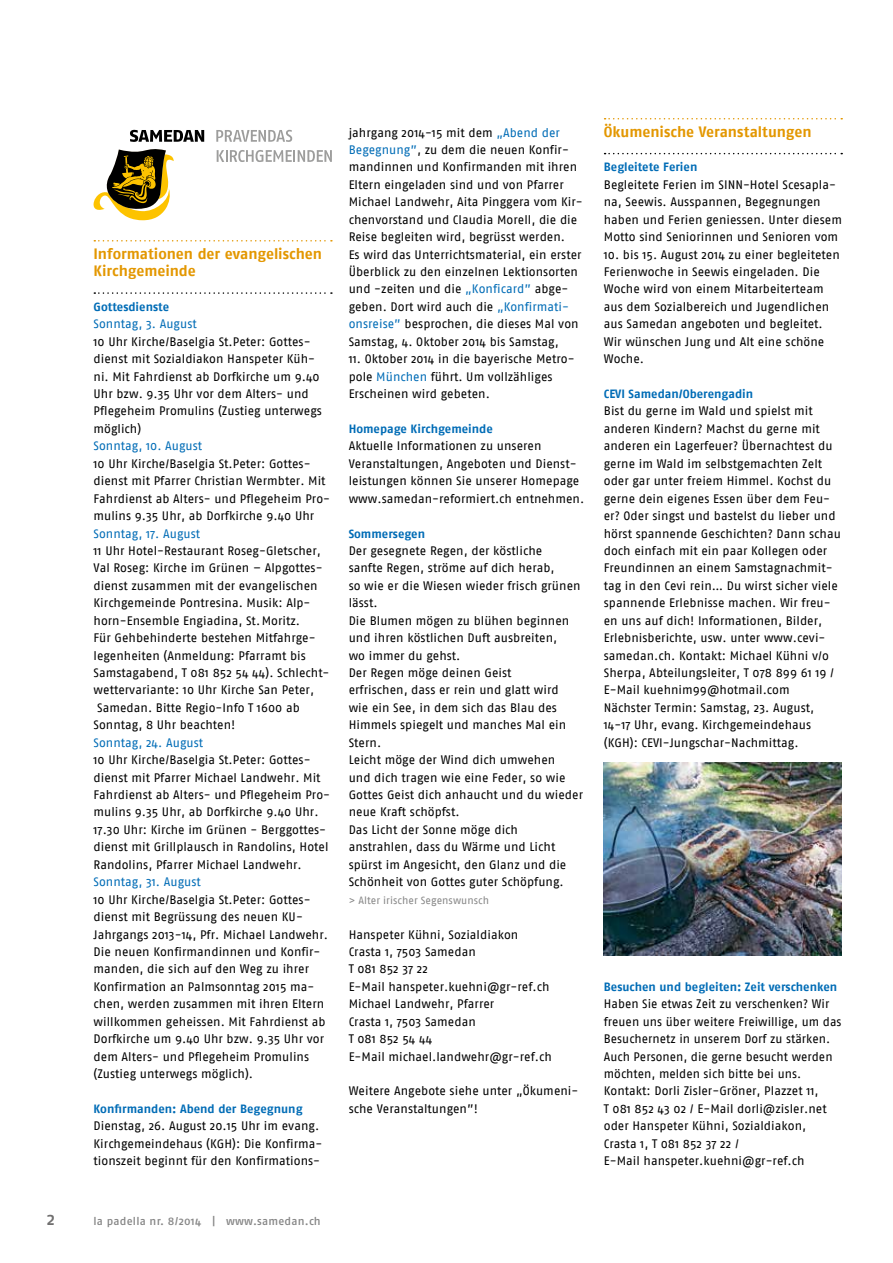
<style>
.page{position:relative;width:893px;height:1263px;background:#fff}
.page>*{position:absolute;margin:0;border:0;box-sizing:border-box;transform-origin:0 0}
.t1{font:18px "Fago No Med";color:#706f6f}
.t2{font:700 15px/17.4px "Fago No Lf";letter-spacing:-.005em;color:#e39700}
.t3{font:12.3px/17.4px "Fago No";letter-spacing:.005em;color:#000}
.t4{font:700 12px "Fago No Lf";color:#006cb6}
.t5{font:11.25px "Fago No Med";letter-spacing:.02em;color:#878787}
.t6{font:10.5px "Fago No";letter-spacing:.005em;color:#878787}
.s1{color:#006cb6}
</style>
<div class="page">
<svg style="left:94px;top:240px;width:238px;height:2px"></svg>
<svg style="left:94px;top:292px;width:238px;height:2px"></svg>
<svg style="left:94px;top:130px;width:110px;height:90px"></svg>
<svg style="left:216px;top:130px;width:76px;height:12px"></svg>
<svg style="left:217px;top:150px;width:115px;height:12px"></svg>
<svg style="left:605px;top:118px;width:237px;height:1px"></svg>
<svg style="left:605px;top:153px;width:237px;height:1px"></svg>
<img style="left:604px;top:762px;width:238px;height:194px">
<p class="t2" style="left:94px;top:244px;width:230px">Informationen der evangelischen<br>Kirchgemeinde</p>
<p class="t4" style="left:94px;top:300px;width:77px">Gottesdienste</p>
<p class="t3" style="left:94px;top:315px;width:238px"><span class="s1">Sonntag, 3. August<br></span>10 Uhr Kirche/Baselgia St.Peter: Gottes&shy;dienst mit Sozialdiakon Hanspeter Küh&shy;ni. Mit Fahrdienst ab Dorfkirche um 9.40<br>Uhr bzw. 9.35 Uhr vor dem Alters- und Pflegeheim Promulins (Zustieg unterwegs möglich)<br><span class="s1">Sonntag, 10. August<br></span>10 Uhr Kirche/Baselgia St.Peter: Gottes&shy;dienst mit Pfarrer Christian Wermbter. Mit Fahrdienst ab Alters- und Pflegeheim Pro&shy;mulins 9.35 Uhr, ab Dorfkirche 9.40 Uhr <span class="s1">Sonntag, 17. August<br></span>11 Uhr Hotel-Restaurant Roseg-Gletscher, Val Roseg: Kirche im Grünen – Alpgottes&shy;dienst zusammen mit der evangelischen Kirchgemeinde Pontresina. Musik: Alp&shy;horn-Ensemble Engiadina, St.Moritz.<br>Für Gehbehinderte bestehen Mitfahrge&shy;legenheiten (Anmeldung: Pfarramt bis Samstagabend, T 081 852 54 44). Schlecht&shy;wettervariante: 10 Uhr Kirche San Peter, Samedan. Bitte Regio-Info T 1600 ab Sonntag, 8 Uhr beachten!<br><span class="s1">Sonntag, 24. August<br></span>10 Uhr Kirche/Baselgia St.Peter: Gottes&shy;dienst mit Pfarrer Michael Landwehr. Mit Fahrdienst ab Alters- und Pflegeheim Pro&shy;mulins 9.35 Uhr, ab Dorfkirche 9.40 Uhr.<br>17.30 Uhr: Kirche im Grünen - Berggottes&shy;dienst mit Grillplausch in Randolins, Hotel Randolins, Pfarrer Michael Landwehr.<br><span class="s1">Sonntag, 31. August<br></span>10 Uhr Kirche/Baselgia St.Peter: Gottes&shy;dienst mit Begrüssung des neuen KU-Jahrgangs 2013-14, Pfr. Michael Landwehr.<br>Die neuen Konfirmandinnen und Konfir&shy;manden, die sich auf den Weg zu ihrer Konfirmation an Palmsonntag 2015 ma&shy;chen, werden zusammen mit ihren Eltern willkommen geheissen. Mit Fahrdienst ab Dorfkirche um 9.40 Uhr bzw. 9.35 Uhr vor dem Alters- und Pflegeheim Promulins (Zustieg unterwegs möglich).</p>
<p class="t4" style="left:94px;top:1102px;width:211px">Konfirmanden: Abend der Begegnung</p>
<p class="t3" style="left:94px;top:1117px;width:230px">Dienstag, 26. August 20.15 Uhr im evang.<br>Kirchgemeindehaus (KGH): Die Konfirma&shy;tionszeit beginnt für den Konfirmations-</p>
<p class="t1" style="left:47px;top:1208px;width:10px">2</p>
<p class="t5" style="left:94px;top:1214px;width:229px">la padella nr. 8/2014 | www.samedan.ch</p>
<p class="t3" style="left:349px;top:123px;width:236px">jahrgang 2014-15 mit dem <span class="s1">„Abend der Begegnung”</span>, zu dem die neuen Konfir&shy;mandinnen und Konfirmanden mit ihren Eltern eingeladen sind und von Pfarrer Michael Landwehr, Aita Pinggera vom Kir&shy;chenvorstand und Claudia Morell, die die Reise begleiten wird, begrüsst werden.<br>Es wird das Unterrichtsmaterial, ein erster Überblick zu den einzelnen Lektionsorten und -zeiten und die <span class="s1">„Konficard”</span> abge&shy;geben. Dort wird auch die <span class="s1">„Konfirmati&shy;onsreise”</span> besprochen, die dieses Mal von Samstag, 4. Oktober 2014 bis Samstag,</p>
<p class="t3" style="left:349px;top:350px;width:227px">11. Oktober 2014 in die bayerische Metro&shy;pole <span class="s1">München</span> führt. Um vollzähliges<br>Erscheinen wird gebeten.</p>
<p class="t4" style="left:349px;top:422px;width:146px">Homepage Kirchgemeinde</p>
<p class="t3" style="left:349px;top:437px;width:237px">Aktuelle Informationen zu unseren Veranstaltungen, Angeboten und Dienst&shy;leistungen können Sie unserer Homepage www.samedan-reformiert.ch entnehmen.</p>
<p class="t4" style="left:349px;top:526px;width:78px">Sommersegen</p>
<p class="t3" style="left:349px;top:542px;width:236px">Der gesegnete Regen, der köstliche<br>sanfte Regen, ströme auf dich herab,<br>so wie er die Wiesen wieder frisch grünen lässt.<br>Die Blumen mögen zu blühen beginnen und ihren köstlichen Duft ausbreiten,<br>wo immer du gehst.<br>Der Regen möge deinen Geist<br>erfrischen, dass er rein und glatt wird<br>wie ein See, in dem sich das Blau des<br>Himmels spiegelt und manches Mal ein<br>Stern.<br>Leicht möge der Wind dich umwehen<br>und dich tragen wie eine Feder, so wie<br>Gottes Geist dich anhaucht und du wieder neue Kraft schöpfst.<br>Das Licht der Sonne möge dich anstrahlen, dass du Wärme und Licht spürst im Angesicht, den Glanz und die<br>Schönheit von Gottes guter Schöpfung.</p>
<p class="t6" style="left:349px;top:894px;width:142px">&gt; Alter irischer Segenswunsch</p>
<p class="t3" style="left:349px;top:925px;width:205px">Hanspeter Kühni, Sozialdiakon<br>Crasta 1, 7503 Samedan<br>T 081 852 37 22<br>E-Mail hanspeter.kuehni@gr-ref.ch<br>Michael Landwehr, Pfarrer<br>Crasta 1, 7503 Samedan<br>T 081 852 54 44<br>E-Mail michael.landwehr@gr-ref.ch</p>
<p class="t3" style="left:349px;top:1082px;width:231px">Weitere Angebote siehe unter „Ökumeni&shy;sche Veranstaltungen”!</p>
<p class="t2" style="left:604px;top:122px;width:209px">Ökumenische Veranstaltungen</p>
<p class="t4" style="left:604px;top:160px;width:95px">Begleitete Ferien</p>
<p class="t3" style="left:604px;top:176px;width:240px">Begleitete Ferien im SINN-Hotel Scesapla&shy;na, Seewis. Ausspannen, Begegnungen haben und Ferien geniessen. Unter diesem Motto sind Seniorinnen und Senioren vom</p>
<p class="t3" style="left:604px;top:245px;width:238px">10. bis 15. August 2014 zu einer begleiteten Ferienwoche in Seewis eingeladen. Die Woche wird von einem Mitarbeiterteam aus dem Sozialbereich und Jugendlichen aus Samedan angeboten und begleitet.<br>Wir wünschen Jung und Alt eine schöne Woche.</p>
<p class="t4" style="left:604px;top:387px;width:151px">CEVI Samedan/Oberengadin</p>
<p class="t3" style="left:604px;top:402px;width:239px">Bist du gerne im Wald und spielst mit anderen Kindern? Machst du gerne mit anderen ein Lagerfeuer? Übernachtest du gerne im Wald im selbstgemachten Zelt oder gar unter freiem Himmel. Kochst du gerne dein eigenes Essen über dem Feu&shy;er? Oder singst und bastelst du lieber und hörst spannende Geschichten? Dann schau doch einfach mit ein paar Kollegen oder Freundinnen an einem Samstagnachmit&shy;tag in den Cevi rein… Du wirst sicher viele spannende Erlebnisse machen. Wir freu&shy;en uns auf dich! Informationen, Bilder, Erlebnisberichte, usw. unter www.cevi&shy;samedan.ch. Kontakt: Michael Kühni v/o Sherpa, Abteilungsleiter, T 078 899 61 19 / E-Mail kuehnim99@hotmail.com<br>Nächster Termin: Samstag, 23. August, 14-17 Uhr, evang. Kirchgemeindehaus (KGH): CEVI-Jungschar-Nachmittag.</p>
<p class="t4" style="left:604px;top:979px;width:235px">Besuchen und begleiten: Zeit verschenken</p>
<p class="t3" style="left:604px;top:995px;width:239px">Haben Sie etwas Zeit zu verschenken? Wir freuen uns über weitere Freiwillige, um das Besuchernetz in unserem Dorf zu stärken.<br>Auch Personen, die gerne besucht werden möchten, melden sich bitte bei uns.<br>Kontakt: Dorli Zisler-Gröner, Plazzet 11,<br>T 081 852 43 02 / E-Mail dorli@zisler.net oder Hanspeter Kühni, Sozialdiakon, Crasta 1, T 081 852 37 22 /<br>E-Mail hanspeter.kuehni@gr-ref.ch</p>
</div>
